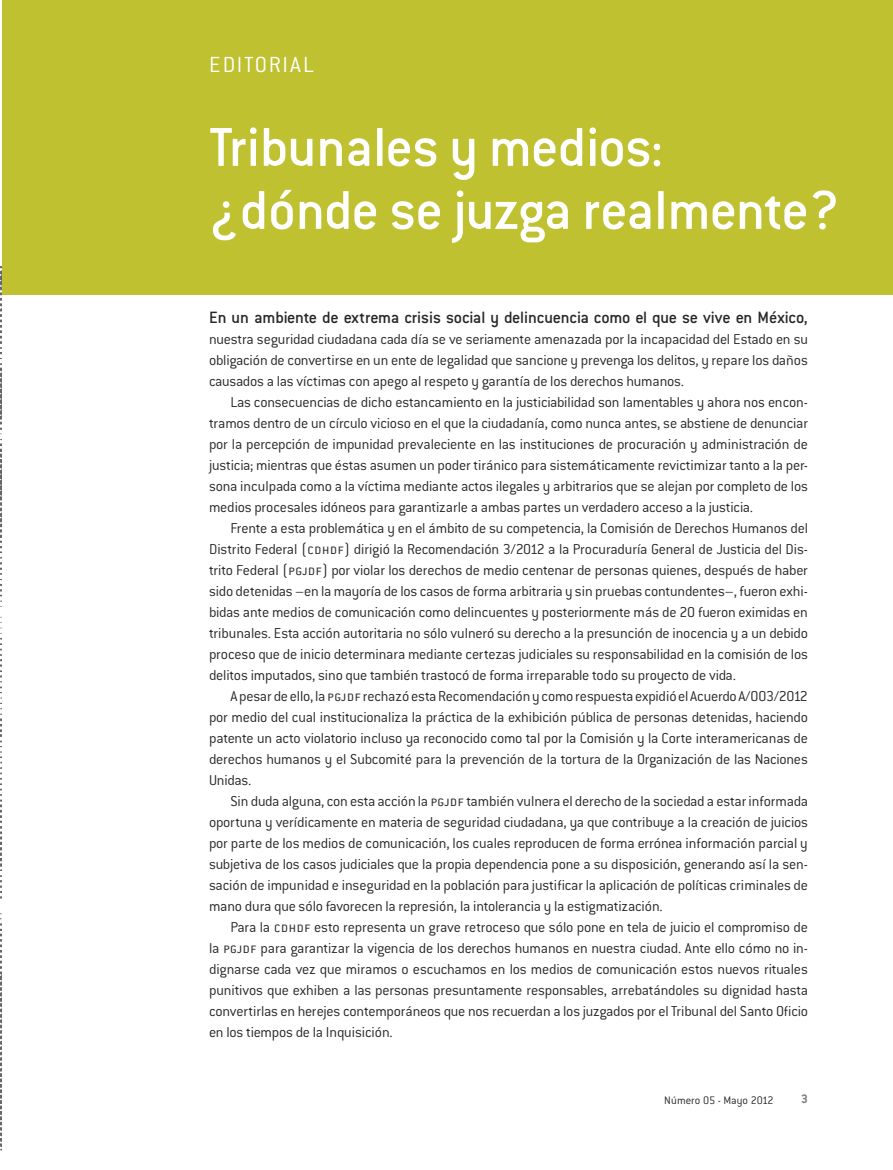
<style>
.page{position:relative;width:893px;height:1170px;background:#fff}
.page>*{position:absolute;margin:0;border:0;box-sizing:border-box;transform-origin:0 0}
.t1{font:500 60px/63px "Conduit ITC Std";color:#fff}
.t2{font:300 24px "Conduit ITC Std";letter-spacing:.07em;color:#fff}
.t3{font:500 18px "Conduit ITC Std";letter-spacing:-.005em;color:#272727}
.t4{font:300 15.75px/21px "Conduit ITC Std";letter-spacing:-.015em;color:#272727;text-align:justify}
.t5{font:700 13.5px "Conduit ITC Std";color:#7d7f7f}
.t6{font:300 12px "Conduit ITC Std";letter-spacing:-.005em;color:#272727}
</style>
<div class="page">
<div style="left:0;top:0;width:893px;height:294px;background:#bfc131"></div>
<img style="left:0;top:0;width:1px;height:1151px">
<h2 class="t2" style="left:209px;top:50px;width:106px">EDITORIAL</h2>
<h1 class="t1" style="left:209px;top:114px;width:632px">tribunales y medios: ¿dónde se juzga realmente?</h1>
<p class="t3" style="left:209px;top:306px;width:600px">En un ambiente de extrema crisis social y delincuencia como el que se vive en México,</p>
<p class="t4" style="left:209px;top:328px;width:600px">nuestra seguridad ciudadana cada día se ve seriamente amenazada por la incapacidad del Estado en su obligación de convertirse en un ente de legalidad que sancione y prevenga los delitos, y repare los daños causados a las víctimas con apego al respeto y garantía de los derechos humanos.</p>
<p class="t4" style="left:209px;top:391px;width:600px;text-indent:21px">Las consecuencias de dicho estancamiento en la justiciabilidad son lamentables y ahora nos encon&shy;tramos dentro de un círculo vicioso en el que la ciudadanía, como nunca antes, se abstiene de denunciar por la percepción de impunidad prevaleciente en las instituciones de procuración y administración de justicia; mientras que éstas asumen un poder tiránico para sistemáticamente revictimizar tanto a la per&shy;sona inculpada como a la víctima mediante actos ilegales y arbitrarios que se alejan por completo de los medios procesales idóneos para garantizarle a ambas partes un verdadero acceso a la justicia.</p>
<p class="t4" style="left:209px;top:517px;width:600px;text-indent:21px">Frente a esta problemática y en el ámbito de su competencia, la Comisión de Derechos Humanos del Distrito Federal (cdhdf) dirigió la Recomendación 3/2012 a la Procuraduría General de Justicia del Dis&shy;trito Federal (pgjdf) por violar los derechos de medio centenar de personas quienes, después de haber sido detenidas –en la mayoría de los casos de forma arbitraria y sin pruebas contundentes–, fueron exhi&shy;bidas ante medios de comunicación como delincuentes y posteriormente más de 20 fueron eximidas en tribunales. Esta acción autoritaria no sólo vulneró su derecho a la presunción de inocencia y a un debido proceso que de inicio determinara mediante certezas judiciales su responsabilidad en la comisión de los delitos imputados, sino que también trastocó de forma irreparable todo su proyecto de vida.</p>
<p class="t4" style="left:209px;top:685px;width:600px;text-indent:21px">A pesar de ello, la pgjdf rechazó esta Recomendación y como respuesta expidió el Acuerdo A/003/2012 por medio del cual institucionaliza la práctica de la exhibición pública de personas detenidas, haciendo patente un acto violatorio incluso ya reconocido como tal por la Comisión y la Corte interamericanas de derechos humanos y el Subcomité para la prevención de la tortura de la Organización de las Naciones Unidas.</p>
<p class="t4" style="left:209px;top:790px;width:600px;text-indent:21px">Sin duda alguna, con esta acción la pgjdf también vulnera el derecho de la sociedad a estar informada oportuna y verídicamente en materia de seguridad ciudadana, ya que contribuye a la creación de juicios por parte de los medios de comunicación, los cuales reproducen de forma errónea información parcial y subjetiva de los casos judiciales que la propia dependencia pone a su disposición, generando así la sen&shy;sación de impunidad e inseguridad en la población para justificar la aplicación de políticas criminales de mano dura que sólo favorecen la represión, la intolerancia y la estigmatización.</p>
<p class="t4" style="left:209px;top:916px;width:600px;text-indent:21px">Para la cdhdf esto representa un grave retroceso que sólo pone en tela de juicio el compromiso de la pgjdf para garantizar la vigencia de los derechos humanos en nuestra ciudad. Ante ello cómo no in&shy;dignarse cada vez que miramos o escuchamos en los medios de comunicación estos nuevos rituales punitivos que exhiben a las personas presuntamente responsables, arrebatándoles su dignidad hasta convertirlas en herejes contemporáneos que nos recuerdan a los juzgados por el Tribunal del Santo Oficio en los tiempos de la Inquisición.</p>
<p class="t6" style="left:664px;top:1092px;width:111px">Número 05 - Mayo 2012</p>
<p class="t5" style="left:801px;top:1090px;width:8px">3</p>
</div>
